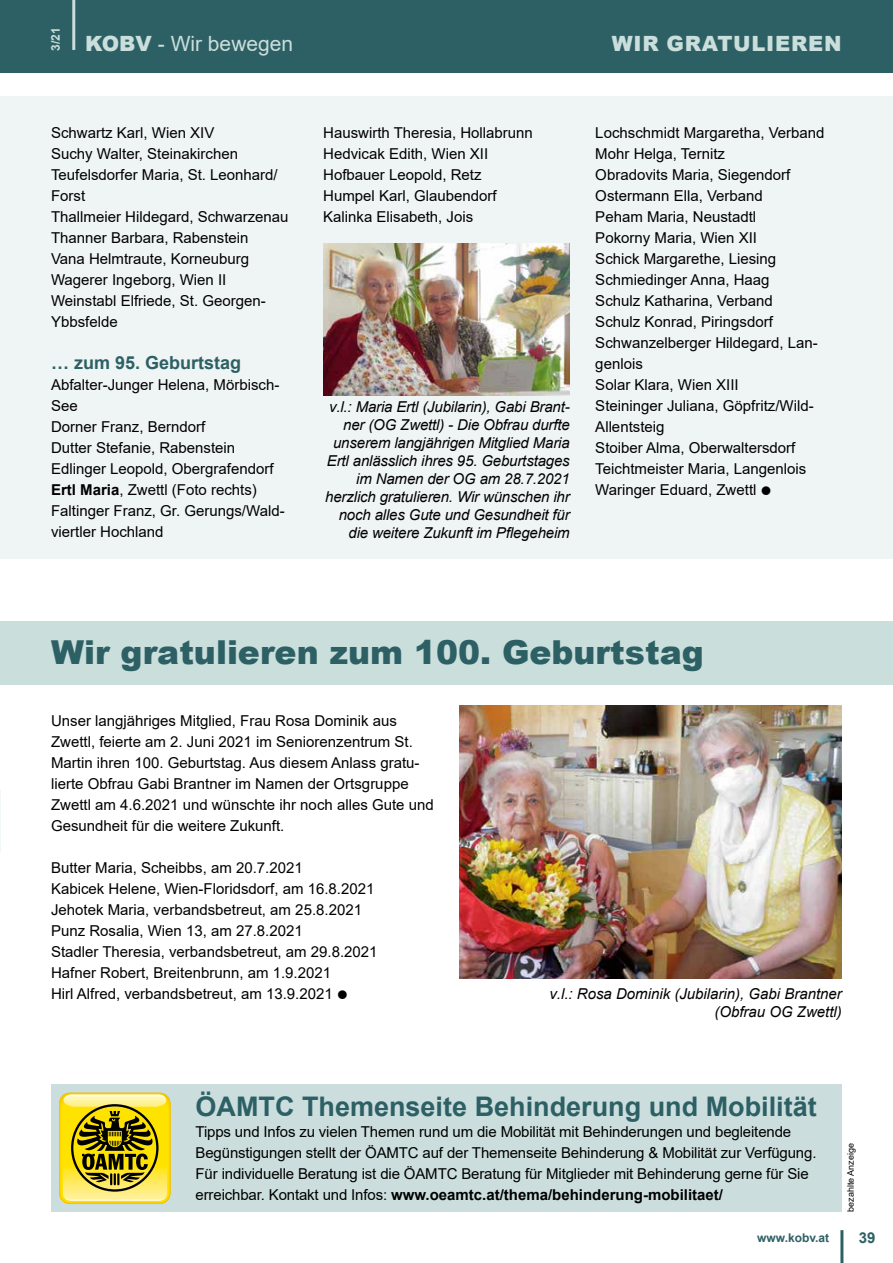
<style>
.page{position:relative;width:893px;height:1263px;background:#fff}
.page>*{position:absolute;margin:0;border:0;box-sizing:border-box;transform-origin:0 0}
.H1__TitelMain{font:900 33px "Arial";color:#2d6065}
.P__p-Text_Standard{font:700 27px "Arial";color:#2d6065}
.t1{font:21px "Arial";color:#cadedb}
.t2{font:900 21px "Arial";letter-spacing:.035em;color:#cadedb}
.P__p-Text_Standard-2{font:700 18px "Arial";color:#2d6065}
.P__p-Text_Standard-3{font:15px/21px "Arial";color:#000}
.t3{font:italic 15px/18px "Arial";letter-spacing:-.01em;color:#000;text-align:right}
.t4{font:700 15px "Arial";color:#2d6065}
.t5{font:700 12px "Arial";color:#2d6065}
.t6{font:700 12px "Arial";color:#cadedb}
.t7{font:9px "Arial";color:#000}
.s1{font-weight:900}
.s2{font-weight:700}
</style>
<div class="page">
<div style="left:0;top:0;width:893px;height:72px;background:#2d6065"></div>
<hr style="left:840px;top:1230px;width:3px;height:33px;background:#2d6065">
<hr style="left:72px;top:0;width:3px;height:50px;background:#cadedb">
<div style="left:0;top:96px;width:893px;height:462px;background:#eff5f4"></div>
<div style="left:0;top:621px;width:893px;height:63px;background:#cadedb"></div>
<img style="left:459px;top:705px;width:383px;height:273px">
<img style="left:323px;top:243px;width:247px;height:152px">
<div style="left:51px;top:1084px;width:791px;height:128px;background:#cbdedd"></div>
<svg style="left:62px;top:1094px;width:106px;height:107px"></svg>
<p class="t6" style="left:47px;top:51px;width:25px;rotate:-90deg">3/21</p>
<h3 class="t1" style="left:85px;top:29px;width:210px"><span class="s1">KOBV</span> - Wir bewegen</h3>
<h3 class="t2" style="left:612px;top:28px;width:231px">WIR GRATULIEREN</h3>
<p class="P__p-Text_Standard-3" style="left:51px;top:122px;width:165px">Schwartz Karl, Wien XIV</p>
<p class="P__p-Text_Standard-3" style="left:51px;top:143px;width:189px">Suchy Walter, Steinakirchen</p>
<p class="P__p-Text_Standard-3" style="left:51px;top:164px;width:228px">Teufelsdorfer Maria, St. Leonhard/<br>Forst</p>
<p class="P__p-Text_Standard-3" style="left:51px;top:206px;width:239px">Thallmeier Hildegard, Schwarzenau</p>
<p class="P__p-Text_Standard-3" style="left:51px;top:227px;width:199px">Thanner Barbara, Rabenstein</p>
<p class="P__p-Text_Standard-3" style="left:51px;top:248px;width:200px">Vana Helmtraute, Korneuburg</p>
<p class="P__p-Text_Standard-3" style="left:51px;top:269px;width:177px">Wagerer Ingeborg, Wien II</p>
<p class="P__p-Text_Standard-3" style="left:51px;top:290px;width:216px">Weinstabl Elfriede, St. Georgen-<br>Ybbsfelde</p>
<p class="P__p-Text_Standard-2" style="left:51px;top:350px;width:192px">… zum 95. Geburtstag</p>
<p class="P__p-Text_Standard-3" style="left:51px;top:374px;width:230px">Abfalter-Junger Helena, Mörbisch-<br>See</p>
<p class="P__p-Text_Standard-3" style="left:51px;top:416px;width:156px">Dorner Franz, Berndorf</p>
<p class="P__p-Text_Standard-3" style="left:51px;top:437px;width:186px">Dutter Stefanie, Rabenstein</p>
<p class="P__p-Text_Standard-3" style="left:51px;top:458px;width:224px">Edlinger Leopold, Obergrafendorf</p>
<p class="P__p-Text_Standard-3" style="left:51px;top:479px;width:207px"><span class="s2">Ertl Maria</span>, Zwettl (Foto rechts)</p>
<p class="P__p-Text_Standard-3" style="left:51px;top:500px;width:235px">Faltinger Franz, Gr. Gerungs/Wald&shy;viertler Hochland</p>
<p class="P__p-Text_Standard-3" style="left:323px;top:122px;width:211px">Hauswirth Theresia, Hollabrunn</p>
<p class="P__p-Text_Standard-3" style="left:323px;top:143px;width:167px">Hedvicak Edith, Wien XII</p>
<p class="P__p-Text_Standard-3" style="left:323px;top:164px;width:160px">Hofbauer Leopold, Retz</p>
<p class="P__p-Text_Standard-3" style="left:323px;top:185px;width:175px">Humpel Karl, Glaubendorf</p>
<p class="P__p-Text_Standard-3" style="left:323px;top:206px;width:152px">Kalinka Elisabeth, Jois</p>
<p class="t3" style="left:325px;top:397px;width:246px">v.l.: Maria Ertl (Jubilarin), Gabi Brant&shy;ner (OG Zwettl) - Die Obfrau durfte unserem langjährigen Mitglied Maria Ertl anlässlich ihres 95. Geburtstages im Namen der OG am 28.7.2021 herzlich gratulieren. Wir wünschen ihr noch alles Gute und Gesundheit für die weitere Zukunft im Pflegeheim</p>
<p class="P__p-Text_Standard-3" style="left:595px;top:122px;width:231px">Lochschmidt Margaretha, Verband</p>
<p class="P__p-Text_Standard-3" style="left:595px;top:143px;width:131px">Mohr Helga, Ternitz</p>
<p class="P__p-Text_Standard-3" style="left:595px;top:164px;width:197px">Obradovits Maria, Siegendorf</p>
<p class="P__p-Text_Standard-3" style="left:595px;top:185px;width:169px">Ostermann Ella, Verband</p>
<p class="P__p-Text_Standard-3" style="left:595px;top:206px;width:162px">Peham Maria, Neustadtl</p>
<p class="P__p-Text_Standard-3" style="left:595px;top:227px;width:163px">Pokorny Maria, Wien XII</p>
<p class="P__p-Text_Standard-3" style="left:595px;top:248px;width:182px">Schick Margarethe, Liesing</p>
<p class="P__p-Text_Standard-3" style="left:595px;top:269px;width:176px">Schmiedinger Anna, Haag</p>
<p class="P__p-Text_Standard-3" style="left:595px;top:290px;width:179px">Schulz Katharina, Verband</p>
<p class="P__p-Text_Standard-3" style="left:595px;top:311px;width:179px">Schulz Konrad, Piringsdorf</p>
<p class="P__p-Text_Standard-3" style="left:595px;top:332px;width:224px">Schwanzelberger Hildegard, Lan&shy;genlois</p>
<p class="P__p-Text_Standard-3" style="left:595px;top:374px;width:145px">Solar Klara, Wien XIII</p>
<p class="P__p-Text_Standard-3" style="left:595px;top:395px;width:220px">Steininger Juliana, Göpfritz/Wild-<br>Allentsteig</p>
<p class="P__p-Text_Standard-3" style="left:595px;top:437px;width:202px">Stoiber Alma, Oberwaltersdorf</p>
<p class="P__p-Text_Standard-3" style="left:595px;top:458px;width:212px">Teichtmeister Maria, Langenlois</p>
<p class="P__p-Text_Standard-3" style="left:595px;top:479px;width:163px">Waringer Eduard, Zwettl</p>
<h1 class="H1__TitelMain" style="left:51px;top:629px;width:654px">Wir gratulieren zum 100. Geburtstag</h1>
<p class="P__p-Text_Standard-3" style="left:51px;top:710px;width:384px">Unser langjähriges Mitglied, Frau Rosa Dominik aus Zwettl, feierte am 2. Juni 2021 im Seniorenzentrum St.<br>Martin ihren 100. Geburtstag. Aus diesem Anlass gratu&shy;lierte Obfrau Gabi Brantner im Namen der Ortsgruppe Zwettl am 4.6.2021 und wünschte ihr noch alles Gute und Gesundheit für die weitere Zukunft.</p>
<p class="P__p-Text_Standard-3" style="left:51px;top:857px;width:253px">Butter Maria, Scheibbs, am 20.7.2021</p>
<p class="P__p-Text_Standard-3" style="left:51px;top:878px;width:325px">Kabicek Helene, Wien-Floridsdorf, am 16.8.2021</p>
<p class="P__p-Text_Standard-3" style="left:51px;top:899px;width:312px">Jehotek Maria, verbandsbetreut, am 25.8.2021</p>
<p class="P__p-Text_Standard-3" style="left:51px;top:920px;width:253px">Punz Rosalia, Wien 13, am 27.8.2021</p>
<p class="P__p-Text_Standard-3" style="left:51px;top:941px;width:328px">Stadler Theresia, verbandsbetreut, am 29.8.2021</p>
<p class="P__p-Text_Standard-3" style="left:51px;top:962px;width:282px">Hafner Robert, Breitenbrunn, am 1.9.2021</p>
<p class="P__p-Text_Standard-3" style="left:51px;top:983px;width:283px">Hirl Alfred, verbandsbetreut, am 13.9.2021</p>
<p class="t3" style="left:549px;top:985px;width:294px">v.l.: Rosa Dominik (Jubilarin), Gabi Brantner (Obfrau OG Zwettl)</p>
<p class="P__p-Text_Standard" style="left:196px;top:1087px;width:623px">ÖAMTC Themenseite Behinderung und Mobilität</p>
<p class="P__p-Text_Standard-3" style="left:196px;top:1121px;width:622px">Tipps und Infos zu vielen Themen rund um die Mobilität mit Behinderungen und begleitende Begünstigungen stellt der ÖAMTC auf der Themenseite Behinderung &amp; Mobilität zur Verfügung.<br>Für individuelle Beratung ist die ÖAMTC Beratung für Mitglieder mit Behinderung gerne für Sie erreichbar. Kontakt und Infos: <span class="s2">www.oeamtc.at/thema/behinderung-mobilitaet/</span></p>
<p class="t7" style="left:844px;top:1212px;width:70px;rotate:-90deg">bezahlte Anzeige</p>
<p class="t5" style="left:757px;top:1229px;width:74px">www.kobv.at</p>
<p class="t4" style="left:859px;top:1227px;width:18px">39</p>
</div>
